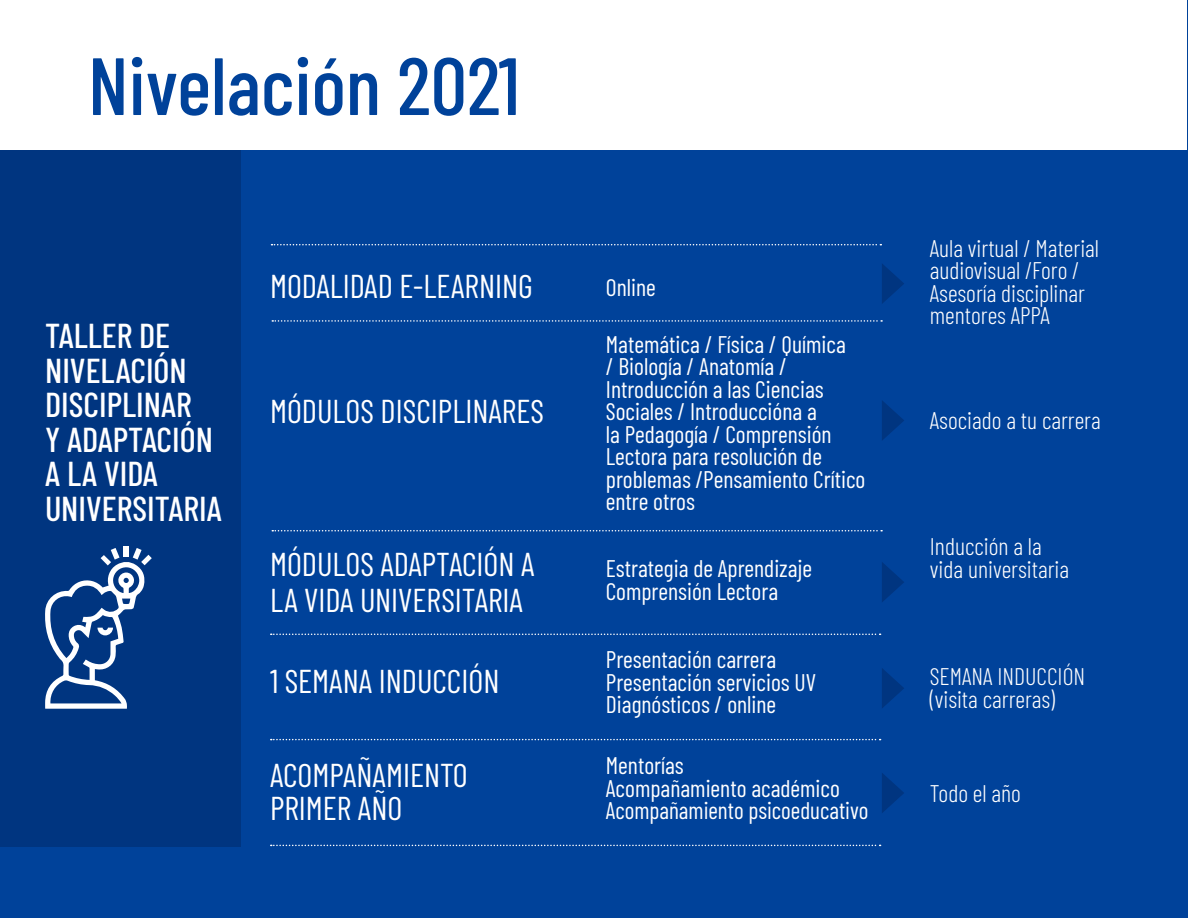
<style>
.page{position:relative;width:1188px;height:918px;background:#00429a}
.page>*{position:absolute;margin:0;border:0;box-sizing:border-box;transform-origin:0 0}
.t1{font:500 81px "Barlow Condensed";color:#00429a}
.t2{font:500 34.5px/34.5px "Barlow Condensed";color:#fff}
.t3{font:33px/36px "Barlow Condensed";color:#fff}
.t4{font:24px/22.5px "Barlow Condensed";color:#fff}
.t5{font:300 24px/22.5px "Barlow Condensed";color:#fff}
</style>
<div class="page">
<div style="left:0;top:149px;width:241px;height:697px;background:#003580"></div>
<div style="left:0;top:0;width:1186px;height:149px;background:#fff"></div>
<svg style="left:272px;top:244px;width:609px;height:1px"></svg>
<svg style="left:272px;top:320px;width:610px;height:2px"></svg>
<svg style="left:272px;top:530px;width:610px;height:1px"></svg>
<svg style="left:271px;top:634px;width:610px;height:1px"></svg>
<svg style="left:271px;top:739px;width:610px;height:1px"></svg>
<svg style="left:882px;top:264px;width:22px;height:40px"></svg>
<svg style="left:882px;top:400px;width:22px;height:40px"></svg>
<svg style="left:882px;top:562px;width:22px;height:40px"></svg>
<svg style="left:882px;top:668px;width:22px;height:40px"></svg>
<svg style="left:141px;top:555px;width:11px;height:10px"></svg>
<div style="left:124px;top:546px;width:5px;height:11px;background:#fff"></div>
<svg style="left:45px;top:548px;width:101px;height:161px"></svg>
<svg style="left:271px;top:845px;width:610px;height:1px"></svg>
<svg style="left:882px;top:773px;width:22px;height:40px"></svg>
<p class="t1" style="left:88px;top:28px;width:433px">Nivelación 2021</p>
<p class="t2" style="left:45px;top:316px;width:178px">TALLER DE<br>NIVELACIÓN<br>DISCIPLINAR<br>Y ADAPTACIÓN<br>A LA VIDA<br>UNIVERSITARIA</p>
<p class="t3" style="left:270px;top:266px;width:264px">MODALIDAD E-LEARNING</p>
<p class="t3" style="left:270px;top:391px;width:275px">MÓDULOS DISCIPLINARES</p>
<p class="t3" style="left:270px;top:544px;width:266px">MÓDULOS ADAPTACIÓN A<br>LA VIDA UNIVERSITARIA</p>
<p class="t3" style="left:270px;top:660px;width:231px">1 SEMANA INDUCCIÓN</p>
<p class="t3" style="left:270px;top:756px;width:199px;line-height:33px">ACOMPAÑAMIENTO<br>PRIMER AÑO</p>
<p class="t4" style="left:606px;top:275px;width:51px">Online</p>
<p class="t4" style="left:606px;top:331px;width:261px">Matemática / Física / Química<br>/ Biología / Anatomía /<br>Introducción a las Ciencias<br>Sociales / Introduccióna a<br>la Pedagogía / Comprensión<br>Lectora para resolución de problemas /Pensamiento Crítico entre otros</p>
<p class="t4" style="left:606px;top:556px;width:208px">Estrategia de Aprendizaje<br>Comprensión Lectora</p>
<p class="t4" style="left:606px;top:647px;width:212px">Presentación carrera<br>Presentación servicios UV<br>Diagnósticos / online</p>
<p class="t4" style="left:606px;top:753px;width:264px">Mentorías<br>Acompañamiento académico<br>Acompañamiento psicoeducativo</p>
<p class="t5" style="left:930px;top:235px;width:171px">Aula virtual / Material audiovisual /Foro /<br>Asesoría disciplinar mentores APPA</p>
<p class="t5" style="left:930px;top:407px;width:172px">Asociado a tu carrera</p>
<p class="t5" style="left:930px;top:534px;width:141px">Inducción a la vida universitaria</p>
<p class="t5" style="left:930px;top:664px;width:157px">SEMANA INDUCCIÓN (visita carreras)</p>
<p class="t5" style="left:930px;top:780px;width:93px">Todo el año</p>
</div>
